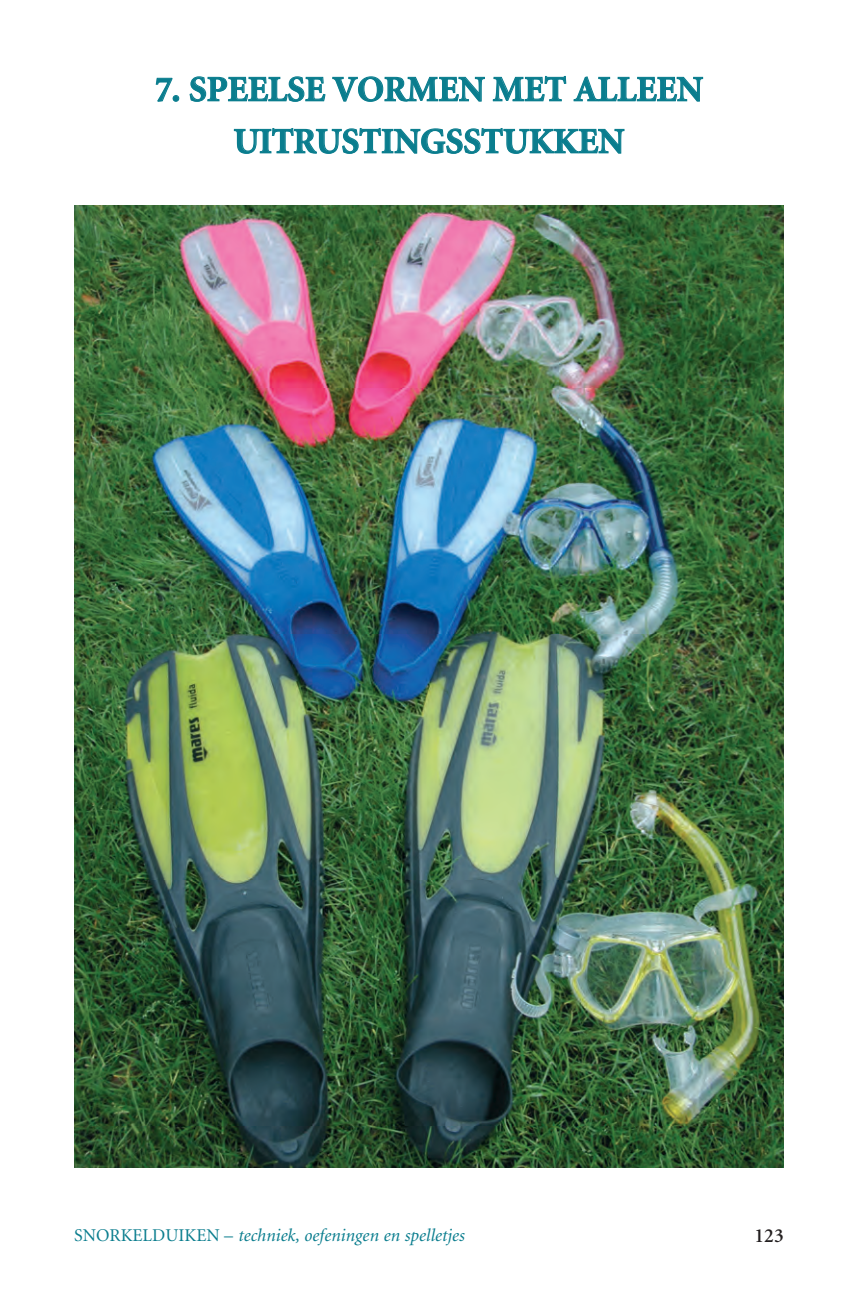
<style>
.page{position:relative;width:858px;height:1311px;background:#fff}
.page>*{position:absolute;margin:0;border:0;box-sizing:border-box;transform-origin:0 0}
.t1{font:700 36px/52px "Minion";letter-spacing:-.005em;color:#0a7d8e;text-align:center}
.t2{font:600 20px "Minion";color:#231f20}
.t3{font:italic 18px "Minion";color:#0a7d8e}
.s1{font-style:normal}
</style>
<div class="page">
<img style="left:74px;top:205px;width:710px;height:963px">
<h1 class="t1" style="left:155px;top:66px;width:549px">7. SPEELSE VORMEN MET ALLEEN<br>UITRUSTINGSSTUKKEN</h1>
<p class="t3" style="left:74px;top:1227px;width:391px"><span class="s1">SNORKELDUIKEN –</span> techniek, oefeningen en spelletjes</p>
<p class="t2" style="left:754px;top:1227px;width:31px">123</p>
</div>
